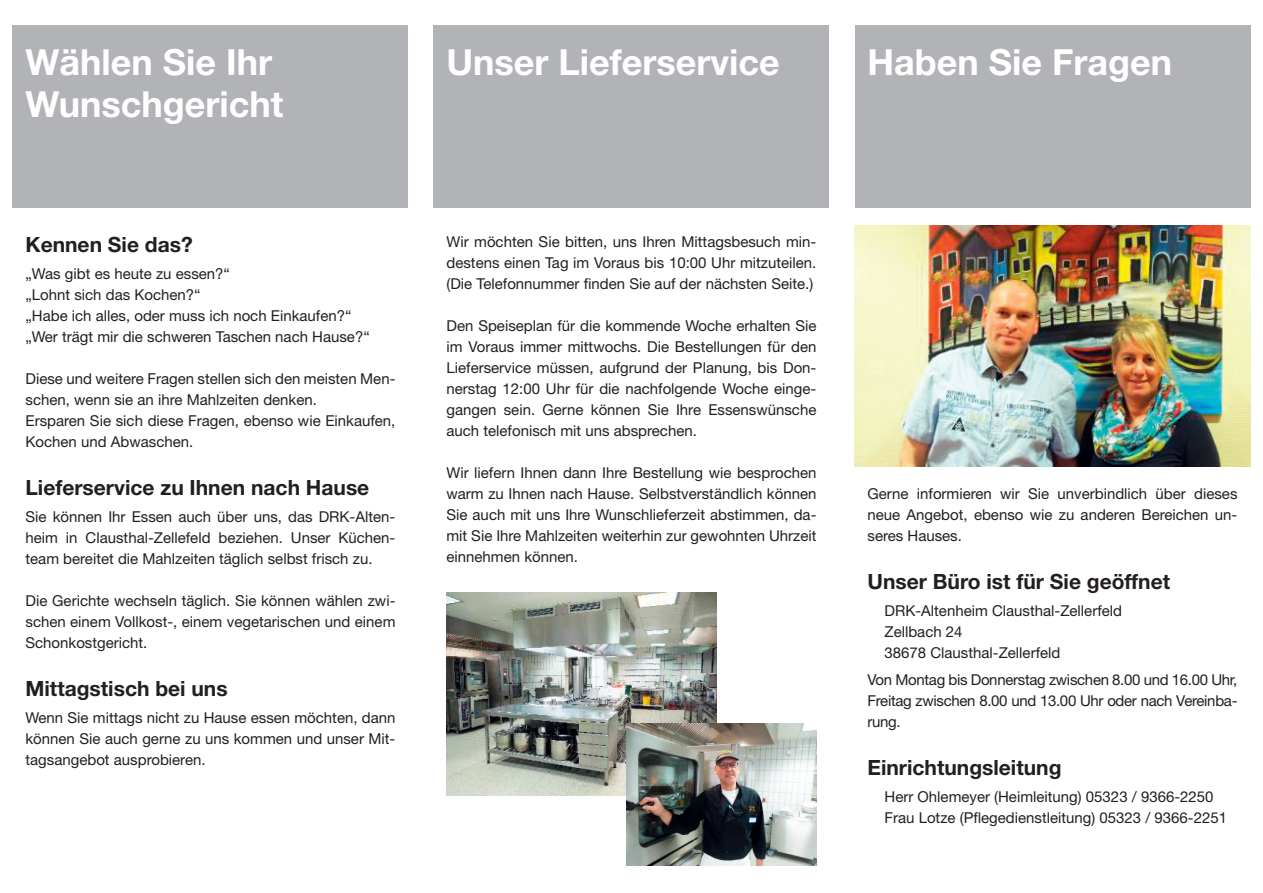
<style>
.page{position:relative;width:1263px;height:893px;background:#fff}
.page>*{position:absolute;margin:0;border:0;box-sizing:border-box;transform-origin:0 0}
.t1{font:700 36px "Helvetica Neue";color:#fff}
.t2{font:700 21px "Helvetica Neue";color:#231f20}
.t3{font:15px/21px "Helvetica Neue";color:#231f20;text-align:justify}
</style>
<div class="page">
<div style="left:855px;top:26px;width:395px;height:182px;background:#b2b3b7"></div>
<div style="left:434px;top:26px;width:395px;height:182px;background:#b2b3b7"></div>
<div style="left:13px;top:26px;width:395px;height:182px;background:#b2b3b7"></div>
<img style="left:855px;top:225px;width:395px;height:241px">
<img style="left:446px;top:592px;width:271px;height:203px">
<img style="left:627px;top:723px;width:189px;height:142px">
<h1 class="t1" style="left:26px;top:40px;width:248px">Wählen Sie Ihr</h1>
<h1 class="t1" style="left:446px;top:40px;width:335px">Unser Lieferservice</h1>
<h1 class="t1" style="left:26px;top:82px;width:260px">Wunschgericht</h1>
<h2 class="t2" style="left:26px;top:231px;width:169px">Kennen Sie das?</h2>
<p class="t3" style="left:26px;top:263px;width:346px;text-align:left">„Was gibt es heute zu essen?“<br>„Lohnt sich das Kochen?“<br>„Habe ich alles, oder muss ich noch Einkaufen?“ „Wer trägt mir die schweren Taschen nach Hause?“</p>
<p class="t3" style="left:26px;top:368px;width:371px;text-align:left">Diese und weitere Fragen stellen sich den meisten Men&shy;schen, wenn sie an ihre Mahlzeiten denken.<br>Ersparen Sie sich diese Fragen, ebenso wie Einkaufen, Kochen und Abwaschen.</p>
<h2 class="t2" style="left:26px;top:474px;width:345px">Lieferservice zu Ihnen nach Hause</h2>
<p class="t3" style="left:26px;top:506px;width:371px">Sie können Ihr Essen auch über uns, das DRK-Alten&shy;heim in Clausthal-Zellefeld beziehen. Unser Küchen&shy;team bereitet die Mahlzeiten täglich selbst frisch zu.</p>
<p class="t3" style="left:26px;top:590px;width:371px">Die Gerichte wechseln täglich. Sie können wählen zwi&shy;schen einem Vollkost-, einem vegetarischen und einem Schonkostgericht.</p>
<h2 class="t2" style="left:26px;top:675px;width:204px">Mittagstisch bei uns</h2>
<p class="t3" style="left:26px;top:707px;width:371px">Wenn Sie mittags nicht zu Hause essen möchten, dann können Sie auch gerne zu uns kommen und unser Mit&shy;tagsangebot ausprobieren.</p>
<p class="t3" style="left:446px;top:231px;width:371px">Wir möchten Sie bitten, uns Ihren Mittagsbesuch min&shy;destens einen Tag im Voraus bis 10:00 Uhr mitzuteilen. (Die Telefonnummer finden Sie auf der nächsten Seite.)</p>
<p class="t3" style="left:446px;top:315px;width:371px">Den Speiseplan für die kommende Woche erhalten Sie im Voraus immer mittwochs. Die Bestellungen für den Lieferservice müssen, aufgrund der Planung, bis Don&shy;nerstag 12:00 Uhr für die nachfolgende Woche einge&shy;gangen sein. Gerne können Sie Ihre Essenswünsche auch telefonisch mit uns absprechen.</p>
<p class="t3" style="left:446px;top:462px;width:371px">Wir liefern Ihnen dann Ihre Bestellung wie besprochen warm zu Ihnen nach Hause. Selbstverständlich können Sie auch mit uns Ihre Wunschlieferzeit abstimmen, da&shy;mit Sie Ihre Mahlzeiten weiterhin zur gewohnten Uhrzeit einnehmen können.</p>
<h1 class="t1" style="left:867px;top:40px;width:306px">Haben Sie Fragen</h1>
<p class="t3" style="left:867px;top:483px;width:371px">Gerne informieren wir Sie unverbindlich über dieses neue Angebot, ebenso wie zu anderen Bereichen un&shy;seres Hauses.</p>
<h2 class="t2" style="left:867px;top:569px;width:304px">Unser Büro ist für Sie geöffnet</h2>
<p class="t3" style="left:884px;top:600px;width:239px;text-align:left">DRK-Altenheim Clausthal-Zellerfeld<br>Zellbach 24<br>38678 Clausthal-Zellerfeld</p>
<p class="t3" style="left:867px;top:669px;width:371px">Von Montag bis Donnerstag zwischen 8.00 und 16.00 Uhr, Freitag zwischen 8.00 und 13.00 Uhr oder nach Vereinba&shy;rung.</p>
<h2 class="t2" style="left:867px;top:755px;width:195px">Einrichtungsleitung</h2>
<p class="t3" style="left:884px;top:786px;width:344px">Herr Ohlemeyer (Heimleitung) 05323 / 9366-2250<br>Frau Lotze (Pflegedienstleitung) 05323 / 9366-2251</p>
</div>
